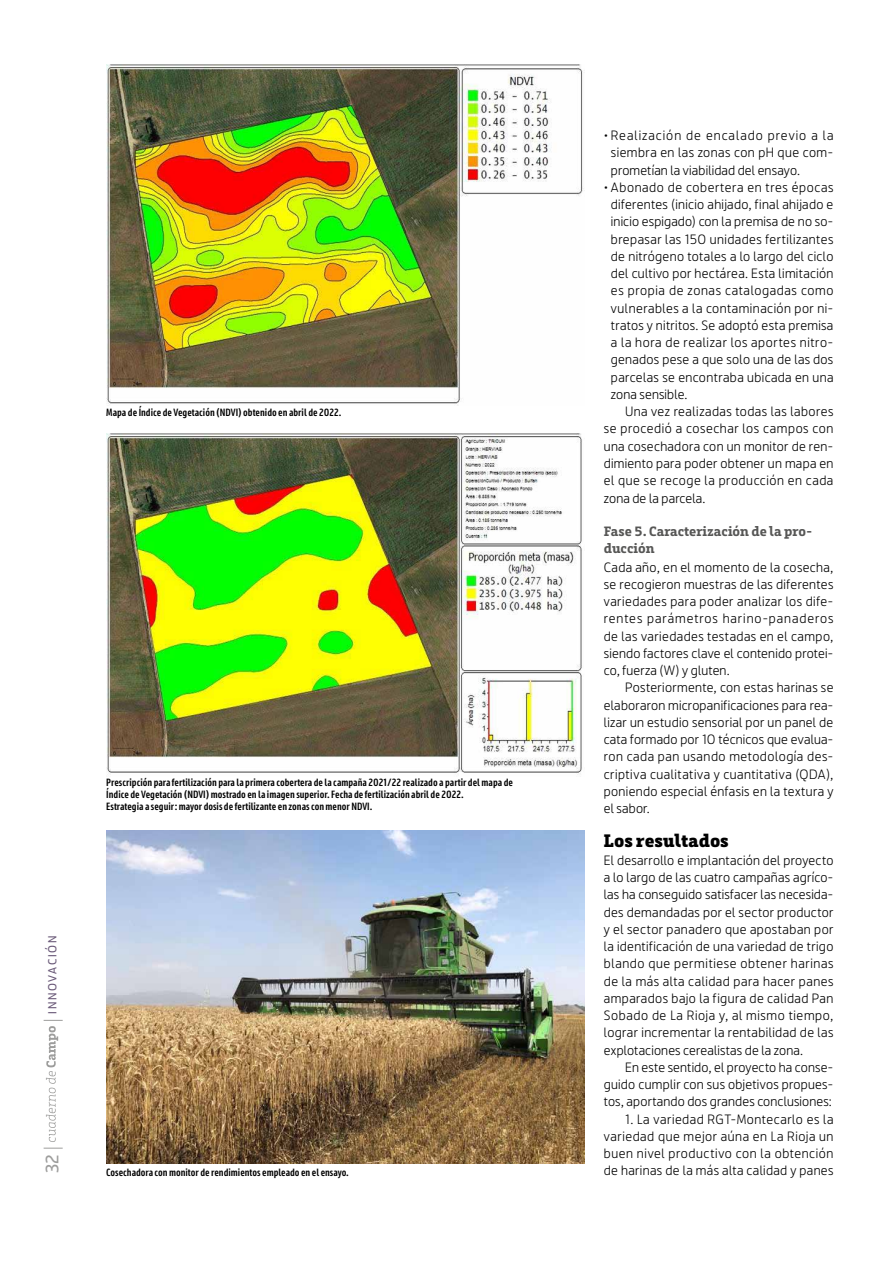
<style>
.page{position:relative;width:893px;height:1263px;background:#fff}
.page>*{position:absolute;margin:0;border:0;box-sizing:border-box;transform-origin:0 0}
.t1{font:900 18px "Riojana Slab";letter-spacing:.005em;color:#000}
.t2{font:18px "Riojana";color:#9d9d9c}
.t3{font:13.5px/17.2px "Riojana";letter-spacing:.02em;color:#000;text-align:justify}
.t4{font:700 13.5px/16.5px "Riojana Slab";color:#575756}
.t5{font:11.7px "Riojana";letter-spacing:.15em;color:#6a5978}
.t6{font:600 condensed 10.5px/12px "Riojana";color:#000}
</style>
<div class="page">
<svg style="left:44px;top:1148px;width:19px;height:1px"></svg>
<svg style="left:44px;top:1020px;width:19px;height:122px"></svg>
<img style="left:106px;top:830px;width:479px;height:333px">
<img style="left:106px;top:434px;width:476px;height:340px">
<img style="left:106px;top:65px;width:479px;height:339px">
<p class="t6" style="left:106px;top:405px;width:237px">Mapa de Índice de Vegetación (NDVI) obtenido en abril de 2022.</p>
<p class="t5" style="left:42px;top:1014px;width:80px;rotate:-90deg">INNOVACIÓN</p>
<p class="t6" style="left:106px;top:775px;width:408px">Prescripción para fertilización para la primera cobertera de la campaña 2021/22 realizado a partir del mapa de<br>Índice de Vegetación (NDVI) mostrado en la imagen superior. Fecha de fertilización abril de 2022.<br>Estrategia a seguir: mayor dosis de fertilizante en zonas con menor NDVI.</p>
<h1 class="t2" style="left:37px;top:1173px;width:21px;rotate:-90deg">32</h1>
<p class="t6" style="left:106px;top:1165px;width:244px">Cosechadora con monitor de rendimientos empleado en el ensayo.</p>
<p class="t3" style="left:611px;top:125px;width:224px;text-indent:-7px">• Realización de encalado previo a la siembra en las zonas con pH que com&shy;prometían la viabilidad del ensayo.</p>
<p class="t3" style="left:611px;top:177px;width:224px;text-indent:-7px">• Abonado de cobertera en tres épocas diferentes (inicio ahijado, final ahijado e inicio espigado) con la premisa de no so&shy;brepasar las 150 unidades fertilizantes de nitrógeno totales a lo largo del ciclo del cultivo por hectárea. Esta limitación es propia de zonas catalogadas como vulnerables a la contaminación por ni&shy;tratos y nitritos. Se adoptó esta premisa a la hora de realizar los aportes nitro&shy;genados pese a que solo una de las dos parcelas se encontraba ubicada en una zona sensible.</p>
<p class="t3" style="left:604px;top:401px;width:231px;text-indent:21px">Una vez realizadas todas las labores se procedió a cosechar los campos con una cosechadora con un monitor de ren&shy;dimiento para poder obtener un mapa en el que se recoge la producción en cada zona de la parcela.</p>
<p class="t4" style="left:604px;top:521px;width:210px">Fase 5. Caracterización de la pro&shy;ducción</p>
<p class="t3" style="left:604px;top:556px;width:231px">Cada año, en el momento de la cosecha, se recogieron muestras de las diferentes variedades para poder analizar los dife&shy;rentes parámetros harino-panaderos de las variedades testadas en el campo, siendo factores clave el contenido protei&shy;co, fuerza (W) y gluten.</p>
<p class="t3" style="left:604px;top:677px;width:231px;text-indent:21px">Posteriormente, con estas harinas se elaboraron micropanificaciones para rea&shy;lizar un estudio sensorial por un panel de cata formado por 10 técnicos que evalua&shy;ron cada pan usando metodología des&shy;criptiva cualitativa y cuantitativa (QDA), poniendo especial énfasis en la textura y el sabor.</p>
<h1 class="t1" style="left:604px;top:825px;width:127px">Los resultados</h1>
<p class="t3" style="left:604px;top:849px;width:231px">El desarrollo e implantación del proyecto a lo largo de las cuatro campañas agríco&shy;las ha conseguido satisfacer las necesida&shy;des demandadas por el sector productor y el sector panadero que apostaban por la identificación de una variedad de trigo blando que permitiese obtener harinas de la más alta calidad para hacer panes amparados bajo la figura de calidad Pan Sobado de La Rioja y, al mismo tiempo, lograr incrementar la rentabilidad de las explotaciones cerealistas de la zona.</p>
<p class="t3" style="left:604px;top:1056px;width:231px;text-indent:21px">En este sentido, el proyecto ha conse&shy;guido cumplir con sus objetivos propues&shy;tos, aportando dos grandes conclusiones:</p>
<p class="t3" style="left:604px;top:1108px;width:231px;text-indent:21px">1. La variedad RGT-Montecarlo es la variedad que mejor aúna en La Rioja un buen nivel productivo con la obtención de harinas de la más alta calidad y panes</p>
</div>
